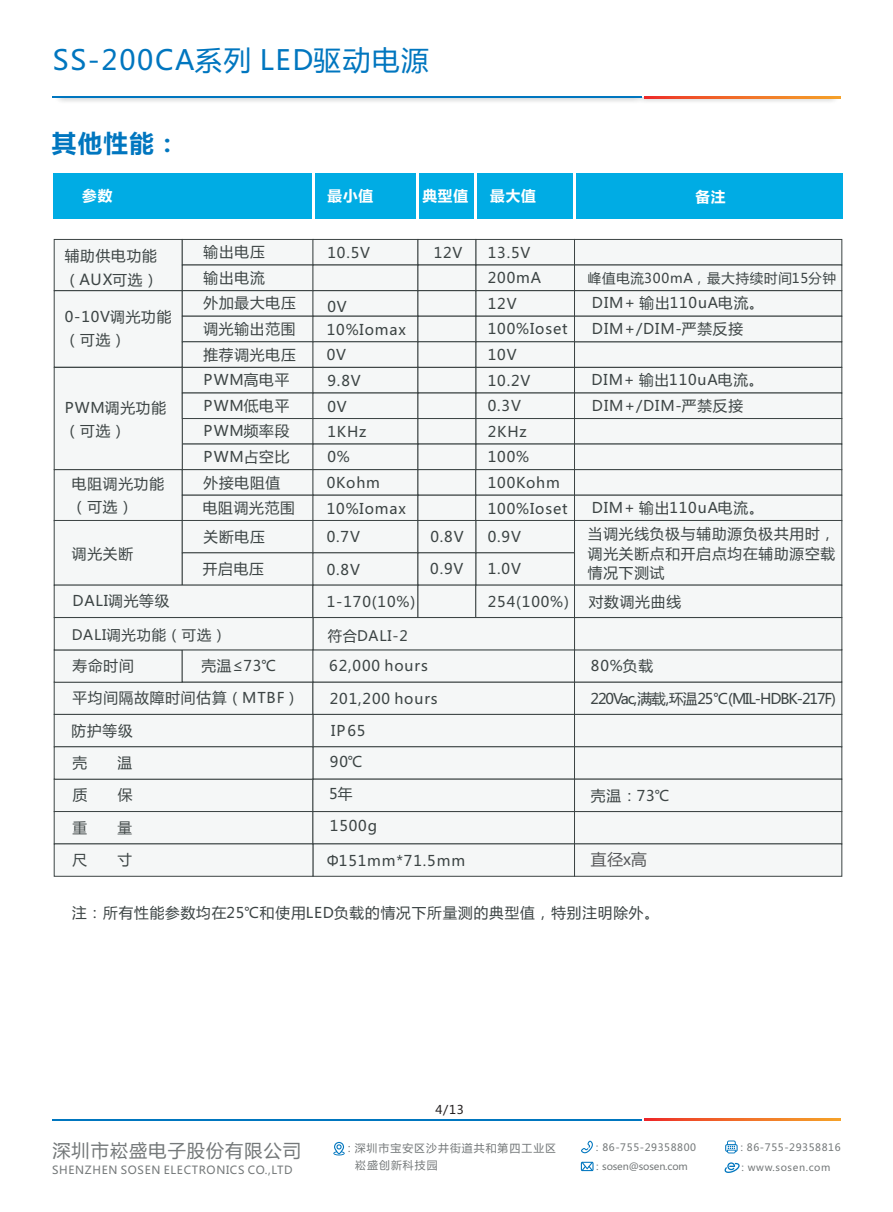
<style>
.page{position:relative;width:893px;height:1212px;background:#fff}
.page>*{position:absolute;margin:0;border:0;box-sizing:border-box;transform-origin:0 0}
.t1{font:27.6px "Microsoft Ya Hei";letter-spacing:.06em;color:#0076bf}
.t2{font:700 24.45px "Microsoft Ya Hei";color:#0076bf}
.t3{font:18.15px "Microsoft Ya Hei";letter-spacing:.06em;color:#747879}
.t4{font:15.75px "Microsoft Ya Hei";color:#57585a}
.t5{font:14.7px/25.5px "Microsoft Ya Hei";letter-spacing:.06em;color:#3c4444}
.t6{font:14.7px "Microsoft Ya Hei";letter-spacing:-.075em;color:#3c4444}
.t7{font:700 14.7px "Microsoft Ya Hei";letter-spacing:.06em;color:#fff}
.t8{font:14.25px "Microsoft Ya Hei";letter-spacing:.06em;color:#3c4444}
.t9{font:13.5px "Microsoft Ya Hei";letter-spacing:.06em;color:#3c4444}
.t10{font:12px "Microsoft Ya Hei";color:#231f20}
.t11{font:11.1px "Microsoft Ya Hei";letter-spacing:.06em;color:#747879}
.t12{font:10.95px "Microsoft Ya Hei";letter-spacing:.095em;color:#747879}
.t13{font:10.05px "Microsoft Ya Hei";letter-spacing:.06em;color:#747879}
.t14{font:9.9px "Microsoft Ya Hei";letter-spacing:-.015em;color:#747879}
.t15{font:9.9px "Microsoft Ya Hei";letter-spacing:.06em;color:#747879}
.s1{font-size:15px}
</style>
<div class="page">
<img style="left:58px;top:98px;width:782px;height:4px">
<hr style="left:53px;top:97px;width:589px;height:1px;background:#0076bf">
<svg style="left:644px;top:97px;width:196px;height:1px"></svg>
<svg style="left:333px;top:1142px;width:12px;height:13px"></svg>
<svg style="left:581px;top:1140px;width:12px;height:13px"></svg>
<svg style="left:725px;top:1140px;width:13px;height:13px"></svg>
<svg style="left:724px;top:1162px;width:16px;height:11px"></svg>
<svg style="left:581px;top:1162px;width:12px;height:9px"></svg>
<hr style="left:53px;top:1119px;width:589px;height:1px;background:#0076bf">
<svg style="left:644px;top:1119px;width:196px;height:1px"></svg>
<div style="left:53px;top:173px;width:790px;height:46px;background:#00ace4"></div>
<hr style="left:574px;top:172px;width:2px;height:60px;background:#fff">
<hr style="left:416px;top:172px;width:3px;height:59px;background:#fff">
<hr style="left:475px;top:172px;width:2px;height:60px;background:#fff">
<hr style="left:312px;top:170px;width:2px;height:60px;background:#fff">
<svg style="left:53px;top:239px;width:790px;height:638px"></svg>
<h1 class="t1" style="left:53px;top:48px;width:378px">SS-200CA系列 LED驱动电源</h1>
<h2 class="t2" style="left:52px;top:132px;width:129px">其他性能：</h2>
<p class="t7" style="left:82px;top:189px;width:32px">参数</p>
<p class="t7" style="left:695px;top:190px;width:32px">备注</p>
<p class="t7" style="left:327px;top:189px;width:47px">最小值</p>
<p class="t7" style="left:422px;top:189px;width:47px">典型值</p>
<p class="t7" style="left:490px;top:189px;width:47px">最大值</p>
<p class="t5" style="left:65px;top:245px;width:95px;line-height:23.7px">辅助供电功能（<span class="s1">AUX</span>可选）</p>
<p class="t5" style="left:65px;top:306px;width:108px;line-height:23.2px">0-10V调光功能（可选）</p>
<p class="t5" style="left:65px;top:397px;width:103px;line-height:23.2px">PWM调光功能（可选）</p>
<p class="t5" style="left:72px;top:473px;width:94px;line-height:23.2px">电阻调光功能（可选）</p>
<p class="t5" style="left:72px;top:542px;width:63px">调光关断</p>
<p class="t5" style="left:204px;top:240px;width:63px">输出电压</p>
<p class="t5" style="left:327px;top:241px;width:44px">10.5V</p>
<p class="t5" style="left:434px;top:241px;width:30px">12V</p>
<p class="t5" style="left:488px;top:241px;width:44px">13.5V</p>
<p class="t5" style="left:204px;top:266px;width:63px">输出电流</p>
<p class="t9" style="left:588px;top:272px;width:250px">峰值电流300mA，最大持续时间15分钟</p>
<p class="t5" style="left:488px;top:266px;width:55px">200mA</p>
<p class="t5" style="left:203px;top:292px;width:94px;text-align:justify">外加最大电压调光输出范围推荐调光电压</p>
<p class="t5" style="left:327px;top:296px;width:81px;line-height:23px">0V<br>10%Iomax</p>
<p class="t5" style="left:327px;top:343px;width:21px">0V</p>
<p class="t5" style="left:488px;top:292px;width:81px">12V<br>100%Ioset<br>10V</p>
<p class="t5" style="left:204px;top:368px;width:87px">PWM高电平</p>
<p class="t5" style="left:327px;top:369px;width:35px">9.8V</p>
<p class="t5" style="left:488px;top:369px;width:44px">10.2V</p>
<p class="t5" style="left:204px;top:394px;width:87px">PWM低电平</p>
<p class="t5" style="left:327px;top:395px;width:21px">0V</p>
<p class="t5" style="left:327px;top:445px;width:81px">0%<br>0Kohm<br>10%Iomax</p>
<p class="t5" style="left:488px;top:394px;width:35px">0.3V</p>
<p class="t5" style="left:204px;top:419px;width:87px">PWM频率段<br>PWM占空比</p>
<p class="t5" style="left:327px;top:420px;width:41px">1KHz</p>
<p class="t5" style="left:488px;top:420px;width:43px">2KHz<br>100%</p>
<p class="t5" style="left:203px;top:471px;width:94px">外接电阻值电阻调光范围</p>
<p class="t5" style="left:488px;top:471px;width:81px">100Kohm<br>100%Ioset</p>
<p class="t5" style="left:203px;top:521px;width:64px;line-height:32.2px">关断电压开启电压</p>
<p class="t5" style="left:430px;top:525px;width:35px">0.8V</p>
<p class="t5" style="left:327px;top:525px;width:35px">0.7V</p>
<p class="t5" style="left:327px;top:558px;width:35px">0.8V</p>
<p class="t5" style="left:430px;top:557px;width:35px">0.9V</p>
<p class="t5" style="left:488px;top:525px;width:35px">0.9V</p>
<p class="t5" style="left:488px;top:557px;width:35px">1.0V</p>
<p class="t5" style="left:592px;top:292px;width:173px">DIM+ 输出110uA电流。</p>
<p class="t5" style="left:592px;top:317px;width:153px">DIM+/DIM-严禁反接</p>
<p class="t5" style="left:591px;top:368px;width:173px">DIM+ 输出110uA电流。</p>
<p class="t5" style="left:592px;top:394px;width:153px">DIM+/DIM-严禁反接</p>
<p class="t5" style="left:592px;top:496px;width:173px">DIM+ 输出110uA电流。</p>
<p class="t5" style="left:588px;top:525px;width:249px;line-height:19.4px;text-align:justify">当调光线负极与辅助源负极共用时，调光关断点和开启点均在辅助源空载情况下测试</p>
<p class="t5" style="left:73px;top:589px;width:98px">DALI调光等级</p>
<p class="t5" style="left:327px;top:590px;width:90px">1-170(10%)</p>
<p class="t5" style="left:488px;top:590px;width:83px">254(100%)</p>
<p class="t5" style="left:589px;top:590px;width:94px">对数调光曲线</p>
<p class="t8" style="left:72px;top:628px;width:156px">DALI调光功能（可选）</p>
<p class="t8" style="left:328px;top:629px;width:82px">符合DALI-2</p>
<p class="t5" style="left:73px;top:654px;width:63px">寿命时间</p>
<p class="t5" style="left:201px;top:654px;width:76px">壳温≤73℃</p>
<p class="t5" style="left:329px;top:654px;width:100px">62,000 hours</p>
<p class="t5" style="left:72px;top:686px;width:228px">平均间隔故障时间估算（MTBF）</p>
<p class="t5" style="left:72px;top:719px;width:63px">防护等级</p>
<p class="t5" style="left:72px;top:751px;width:16px">壳</p>
<p class="t5" style="left:117px;top:751px;width:16px">温</p>
<p class="t5" style="left:73px;top:783px;width:16px">质</p>
<p class="t5" style="left:118px;top:783px;width:16px">保</p>
<p class="t5" style="left:72px;top:816px;width:16px">重</p>
<p class="t5" style="left:117px;top:816px;width:16px">量</p>
<p class="t5" style="left:73px;top:848px;width:16px">尺</p>
<p class="t5" style="left:118px;top:848px;width:16px">寸</p>
<p class="t5" style="left:330px;top:687px;width:109px">201,200 hours</p>
<p class="t5" style="left:331px;top:719px;width:36px">IP65</p>
<p class="t5" style="left:329px;top:747px;width:35px;line-height:31.8px">90℃<br>5年</p>
<p class="t5" style="left:330px;top:814px;width:49px">1500g</p>
<p class="t5" style="left:327px;top:849px;width:140px">Φ151mm*71.5mm</p>
<p class="t5" style="left:591px;top:654px;width:64px">80%负载</p>
<p class="t6" style="left:590px;top:692px;width:247px">220Vac,满载,环温25℃(MIL-HDBK-217F)</p>
<p class="t5" style="left:591px;top:784px;width:80px">壳温：73℃</p>
<p class="t4" style="left:591px;top:852px;width:58px">直径x高</p>
<p class="t5" style="left:72px;top:901px;width:588px">注：所有性能参数均在25℃和使用LED负载的情况下所量测的典型值，特别注明除外。</p>
<p class="t3" style="left:52px;top:1142px;width:250px">深圳市崧盛电子股份有限公司</p>
<p class="t11" style="left:52px;top:1164px;width:242px">SHENZHEN SOSEN ELECTRONICS CO.,LTD</p>
<p class="t10" style="left:435px;top:1104px;width:30px">4/13</p>
<p class="t13" style="left:737px;top:1142px;width:105px">：86-755-29358816</p>
<p class="t12" style="left:344px;top:1143px;width:214px">：深圳市宝安区沙井街道共和第四工业区</p>
<p class="t13" style="left:592px;top:1142px;width:105px">：86-755-29358800</p>
<p class="t12" style="left:355px;top:1160px;width:84px">崧盛创新科技园</p>
<p class="t14" style="left:592px;top:1162px;width:97px">：sosen@sosen.com</p>
<p class="t15" style="left:738px;top:1162px;width:94px">：www.sosen.com</p>
</div>
